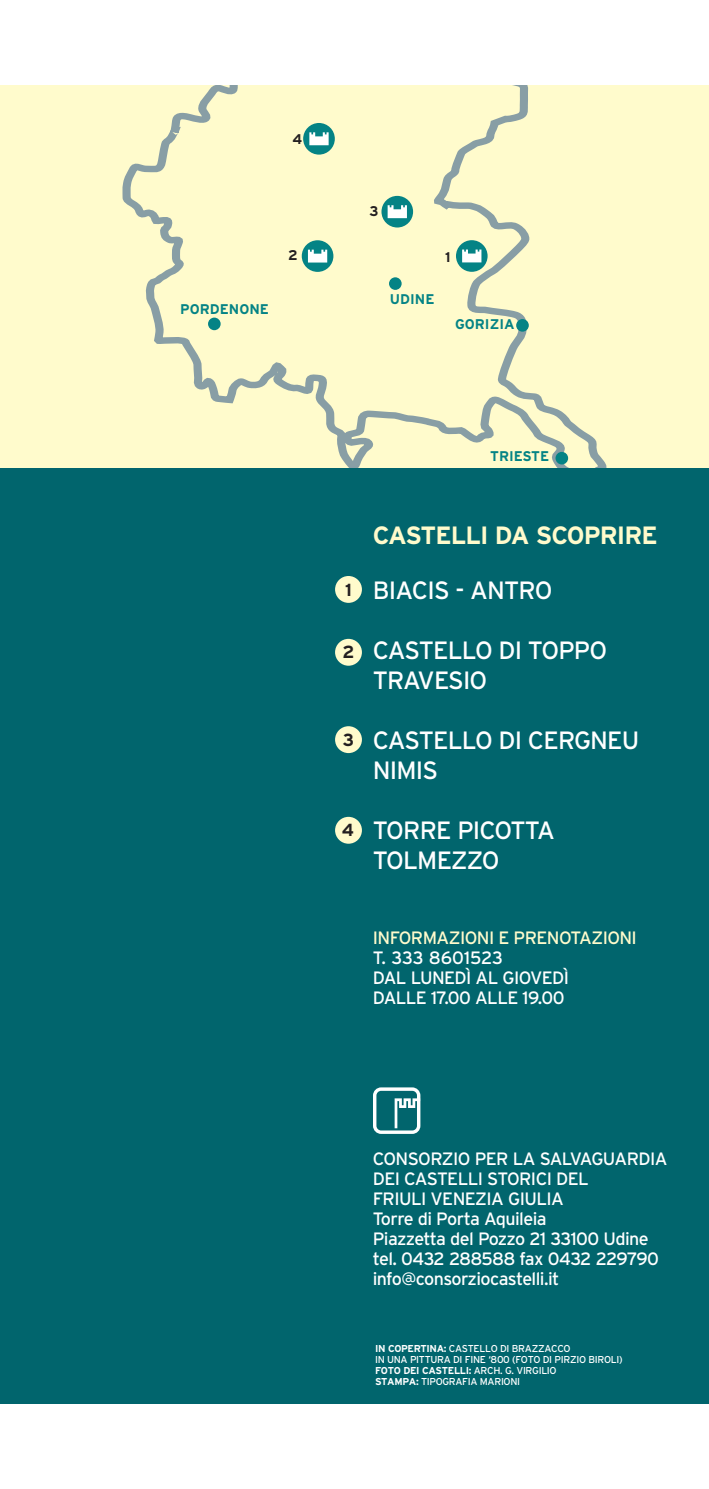
<style>
.page{position:relative;width:709px;height:1489px;background:#fff}
.page>*{position:absolute;margin:0;border:0;box-sizing:border-box;transform-origin:0 0}
.t1{font:25px/30px "Interstate";letter-spacing:-.035em;color:#fff}
.t2{font:700 25px "Interstate";letter-spacing:-.035em;color:#fffbcc}
.t3{font:17.75px/20px "Interstate";letter-spacing:-.035em;color:#fff}
.t4{font:17.75px "Interstate";letter-spacing:-.035em;color:#fffbcc}
.t5{font:700 17.5px "Interstate";color:#231f20}
.t6{font:700 14px "Interstate";color:#048385}
.t7{font:700 14px "Interstate";color:#231f20}
.t8{font:10px/11.2px "Interstate";letter-spacing:-.035em;color:#fff}
.s1{font-weight:700}
</style>
<div class="page">
<div style="left:0;top:468px;width:709px;height:935px;background:#01656d"></div>
<div style="left:335px;top:576px;width:27px;height:27px;background:#fffbcc;border-radius:50%"></div>
<div style="left:335px;top:639px;width:27px;height:26px;background:#fffbcc;border-radius:50%"></div>
<div style="left:335px;top:726px;width:27px;height:27px;background:#fffbcc;border-radius:50%"></div>
<div style="left:335px;top:816px;width:27px;height:27px;background:#fffbcc;border-radius:50%"></div>
<div style="left:0;top:85px;width:709px;height:383px;background:#fffbcc"></div>
<svg style="left:123px;top:85px;width:483px;height:383px"></svg>
<div style="left:302px;top:240px;width:31px;height:32px;background:#048385;border-radius:50%"></div>
<svg style="left:308px;top:250px;width:19px;height:12px"></svg>
<div style="left:381px;top:196px;width:32px;height:31px;background:#048385;border-radius:50%"></div>
<svg style="left:387px;top:205px;width:20px;height:13px"></svg>
<div style="left:389px;top:277px;width:12px;height:13px;background:#048385;border-radius:50%"></div>
<div style="left:555px;top:452px;width:13px;height:12px;background:#048385;border-radius:50%"></div>
<div style="left:516px;top:319px;width:13px;height:12px;background:#048385;border-radius:50%"></div>
<div style="left:208px;top:317px;width:13px;height:13px;background:#048385;border-radius:50%"></div>
<div style="left:303px;top:123px;width:32px;height:32px;background:#048385;border-radius:50%"></div>
<svg style="left:309px;top:132px;width:19px;height:13px"></svg>
<div style="left:456px;top:240px;width:31px;height:32px;background:#048385;border-radius:50%"></div>
<svg style="left:462px;top:249px;width:19px;height:13px"></svg>
<svg style="left:373px;top:1087px;width:47px;height:46px"></svg>
<p class="t7" style="left:292px;top:131px;width:11px">4</p>
<p class="t6" style="left:180px;top:301px;width:90px">PORDENONE</p>
<p class="t7" style="left:288px;top:247px;width:11px">2</p>
<p class="t7" style="left:369px;top:203px;width:11px">3</p>
<p class="t6" style="left:390px;top:290px;width:46px">UDINE</p>
<p class="t6" style="left:455px;top:315px;width:61px">GORIZIA</p>
<p class="t6" style="left:490px;top:448px;width:61px">TRIESTE</p>
<p class="t5" style="left:345px;top:579px;width:8px">1</p>
<h1 class="t2" style="left:373px;top:520px;width:286px">CASTELLI DA SCOPRIRE</h1>
<h1 class="t1" style="left:373px;top:575px;width:181px">BIACIS - ANTRO</h1>
<p class="t5" style="left:342px;top:642px;width:13px">2</p>
<h1 class="t1" style="left:373px;top:635px;width:236px">CASTELLO DI TOPPO<br>TRAVESIO</h1>
<p class="t5" style="left:343px;top:729px;width:13px">3</p>
<h1 class="t1" style="left:373px;top:725px;width:268px">CASTELLO DI CERGNEU<br>NIMIS</h1>
<p class="t5" style="left:342px;top:820px;width:14px">4</p>
<h1 class="t1" style="left:373px;top:815px;width:184px">TORRE PICOTTA<br>TOLMEZZO</h1>
<p class="t4" style="left:373px;top:927px;width:266px">INFORMAZIONI E PRENOTAZIONI</p>
<p class="t3" style="left:373px;top:947px;width:198px">T. 333 8601523<br>DAL LUNEDÌ AL GIOVEDÌ<br>DALLE 17.00 ALLE 19.00</p>
<p class="t3" style="left:373px;top:1148px;width:296px">CONSORZIO PER LA SALVAGUARDIA<br>DEI CASTELLI STORICI DEL<br>FRIULI VENEZIA GIULIA<br>Torre di Porta Aquileia<br>Piazzetta del Pozzo 21 33100 Udine tel. 0432 288588 fax 0432 229790 info@consorziocastelli.it</p>
<p class="t8" style="left:375px;top:1342px;width:249px"><span class="s1">IN COPERTINA:</span> CASTELLO DI BRAZZACCO<br>IN UNA PITTURA DI FINE ‘800 (FOTO DI PIRZIO BIROLI)<br><span class="s1">FOTO DEI CASTELLI:</span> ARCH. G. VIRGILIO<br><span class="s1">STAMPA:</span> TIPOGRAFIA MARIONI</p>
</div>
